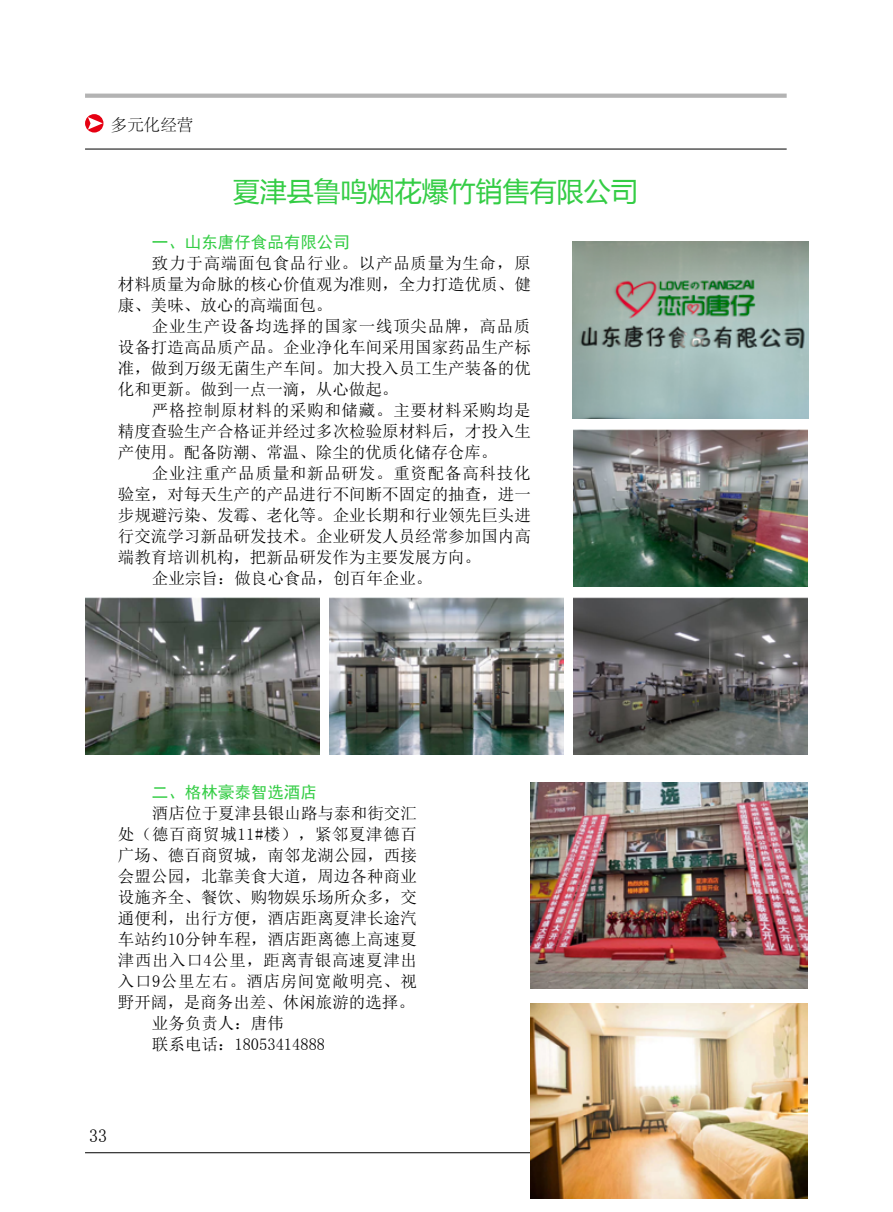
<style>
.page{position:relative;width:893px;height:1212px;background:#fff}
.page>*{position:absolute;margin:0;border:0;box-sizing:border-box;transform-origin:0 0}
.t1{font:27px "Microsoft Ya Hei";color:#34cd45}
.t2{font:18px "Sim Sun";color:#000}
.t3{font:16.5px/21px "Sim Sun";color:#000;text-align:justify}
.t4{font:16.5px "Sim Sun";letter-spacing:.035em;color:#000}
.t5{font:16.5px "Sim Hei";color:#34cd45}
.t6{font:16.5px "Sim Sun";letter-spacing:.045em;color:#000}
.t7{font:300 16.5px "Adobe Song Std";color:#000}
</style>
<div class="page">
<svg style="left:85px;top:94px;width:702px;height:4px;background:#b6b6b6"></svg>
<svg style="left:85px;top:114px;width:18px;height:19px"></svg>
<svg style="left:88px;top:117px;width:15px;height:13px"></svg>
<hr style="left:85px;top:149px;width:702px;height:1px;background:#000">
<hr style="left:85px;top:1152px;width:702px;height:1px;background:#000">
<img style="left:573px;top:241px;width:236px;height:177px">
<img style="left:574px;top:430px;width:234px;height:156px">
<img style="left:574px;top:597px;width:234px;height:157px">
<img style="left:85px;top:597px;width:234px;height:157px">
<img style="left:329px;top:597px;width:235px;height:157px">
<img style="left:531px;top:782px;width:277px;height:207px">
<img style="left:531px;top:1003px;width:277px;height:195px">
<p class="t7" style="left:111px;top:116px;width:84px">多元化经营</p>
<h1 class="t1" style="left:233px;top:173px;width:406px">夏津县鲁鸣烟花爆竹销售有限公司</h1>
<p class="t5" style="left:152px;top:234px;width:199px">一、山东唐仔食品有限公司</p>
<p class="t3" style="left:118px;top:252px;width:414px;text-indent:34px">致力于高端面包食品行业。以产品质量为生命，原材料质量为命脉的核心价值观为准则，全力打造优质、健康、美味、放心的高端面包。</p>
<p class="t3" style="left:118px;top:315px;width:414px;text-indent:34px">企业生产设备均选择的国家一线顶尖品牌，高品质设备打造高品质产品。企业净化车间采用国家药品生产标准，做到万级无菌生产车间。加大投入员工生产装备的优化和更新。做到一点一滴，从心做起。</p>
<p class="t3" style="left:118px;top:399px;width:414px;text-indent:34px">严格控制原材料的采购和储藏。主要材料采购均是精度查验生产合格证并经过多次检验原材料后，才投入生产使用。配备防潮、常温、除尘的优质化储存仓库。</p>
<p class="t6" style="left:152px;top:465px;width:380px">企业注重产品质量和新品研发。重资配备高科技化</p>
<p class="t3" style="left:118px;top:483px;width:414px">验室，对每天生产的产品进行不间断不固定的抽查，进一</p>
<p class="t3" style="left:118px;top:504px;width:414px">步规避污染、发霉、老化等。企业长期和行业领先巨头进</p>
<p class="t3" style="left:118px;top:525px;width:414px">行交流学习新品研发技术。企业研发人员经常参加国内高</p>
<p class="t3" style="left:118px;top:546px;width:364px">端教育培训机构，把新品研发作为主要发展方向。</p>
<p class="t3" style="left:152px;top:567px;width:282px">企业宗旨：做良心食品，创百年企业。</p>
<p class="t5" style="left:152px;top:783px;width:167px">二、格林豪泰智选酒店</p>
<p class="t3" style="left:152px;top:802px;width:266px">酒店位于夏津县银山路与泰和街交汇</p>
<p class="t4" style="left:118px;top:825px;width:300px">处（德百商贸城11#楼），紧邻夏津德百</p>
<p class="t3" style="left:118px;top:844px;width:300px">广场、德百商贸城，南邻龙湖公园，西接</p>
<p class="t3" style="left:118px;top:865px;width:300px">会盟公园，北靠美食大道，周边各种商业</p>
<p class="t3" style="left:118px;top:886px;width:300px">设施齐全、餐饮、购物娱乐场所众多，交</p>
<p class="t3" style="left:118px;top:907px;width:300px">通便利，出行方便，酒店距离夏津长途汽</p>
<p class="t3" style="left:118px;top:928px;width:301px">车站约10分钟车程，酒店距离德上高速夏</p>
<p class="t4" style="left:118px;top:951px;width:300px">津西出入口4公里，距离青银高速夏津出</p>
<p class="t4" style="left:118px;top:972px;width:300px">入口9公里左右。酒店房间宽敞明亮、视</p>
<p class="t3" style="left:118px;top:991px;width:298px">野开阔，是商务出差、休闲旅游的选择。</p>
<p class="t3" style="left:152px;top:1012px;width:134px">业务负责人：唐伟</p>
<p class="t3" style="left:152px;top:1033px;width:175px">联系电话：18053414888</p>
<p class="t2" style="left:89px;top:1127px;width:20px">33</p>
</div>
